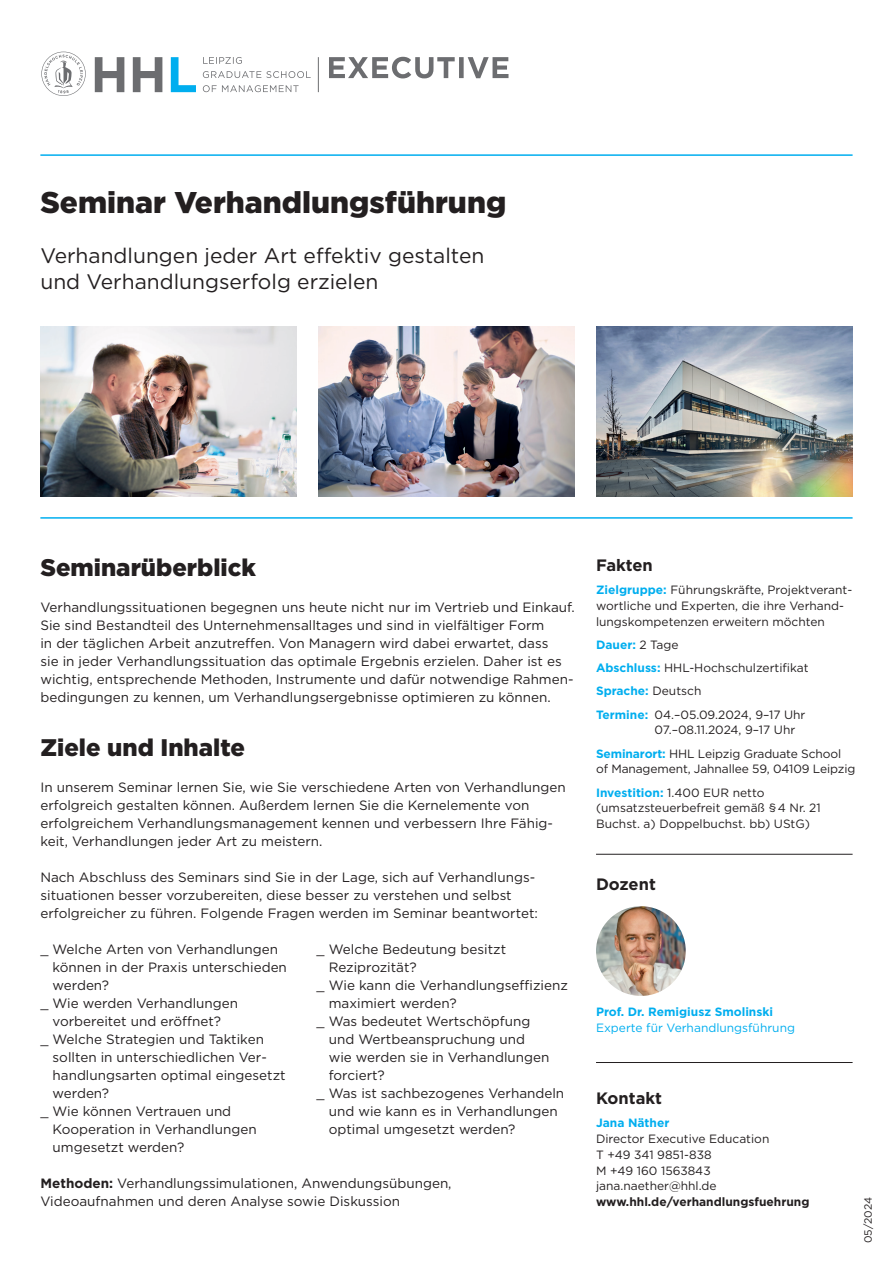
<style>
.page{position:relative;width:893px;height:1263px;background:#fff}
.page>*{position:absolute;margin:0;border:0;box-sizing:border-box;transform-origin:0 0}
.t1{font:900 30px "Gotham";color:#231f20}
.t2{font:900 24px "Gotham";color:#231f20}
.t3{font:21px/25.2px "Gotham";color:#231f20}
.t4{font:700 16.5px "Gotham";color:#231f20}
.t5{font:13.5px/18px "Gotham";color:#231f20}
.t6{font:12px/15.8px "Gotham";color:#231f20}
.t7{font:700 12px "Gotham";color:#00aeef}
.t8{font:700 12px "Gotham";color:#231f20}
.t9{font:12px "Gotham";color:#00aeef}
.t10{font:10.5px "Gotham";letter-spacing:-.005em;color:#231f20}
.s1{font-weight:700}
.s2{font-weight:700;color:#00aeef}
</style>
<div class="page">
<hr style="left:40px;top:154px;width:813px;height:2px;background:#00aeef">
<hr style="left:40px;top:517px;width:813px;height:2px;background:#00aeef">
<hr style="left:318px;top:57px;width:1px;height:35px;background:#6c6d70">
<svg style="left:171px;top:57px;width:25px;height:35px"></svg>
<svg style="left:95px;top:57px;width:67px;height:35px"></svg>
<svg style="left:41px;top:52px;width:45px;height:44px"></svg>
<svg style="left:203px;top:85px;width:96px;height:7px"></svg>
<svg style="left:203px;top:71px;width:108px;height:7px"></svg>
<svg style="left:203px;top:57px;width:39px;height:7px"></svg>
<svg style="left:329px;top:57px;width:179px;height:21px"></svg>
<img style="left:318px;top:327px;width:257px;height:170px">
<img style="left:40px;top:327px;width:257px;height:170px">
<img style="left:596px;top:327px;width:257px;height:170px">
<img style="left:596px;top:906px;width:90px;height:90px;border-radius:45px">
<hr style="left:596px;top:854px;width:257px;height:1px;background:#231f20">
<hr style="left:596px;top:1062px;width:257px;height:1px;background:#231f20">
<h1 class="t1" style="left:40px;top:185px;width:467px">Seminar Verhandlungsführung</h1>
<h3 class="t3" style="left:40px;top:243px;width:445px">Verhandlungen jeder Art effektiv gestalten und Verhandlungserfolg erzielen</h3>
<h2 class="t2" style="left:40px;top:554px;width:217px">Seminarüberblick</h2>
<p class="t5" style="left:40px;top:598px;width:536px">Verhandlungssituationen begegnen uns heute nicht nur im Vertrieb und Einkauf.<br>Sie sind Bestandteil des Unternehmensalltages und sind in vielfältiger Form<br>in der täglichen Arbeit anzutreffen. Von Managern wird dabei erwartet, dass<br>sie in jeder Verhandlungssituation das optimale Ergebnis erzielen. Daher ist es wichtig, entsprechende Methoden, Instrumente und dafür notwendige Rahmen&shy;bedingungen zu kennen, um Verhandlungsergebnisse optimieren zu können.</p>
<h2 class="t2" style="left:40px;top:734px;width:206px">Ziele und Inhalte</h2>
<p class="t5" style="left:40px;top:778px;width:527px">In unserem Seminar lernen Sie, wie Sie verschiedene Arten von Verhandlungen erfolgreich gestalten können. Außerdem lernen Sie die Kernelemente von erfolgreichem Verhandlungsmanagement kennen und verbessern Ihre Fähig&shy;keit, Verhandlungen jeder Art zu meistern.</p>
<p class="t5" style="left:40px;top:868px;width:499px">Nach Abschluss des Seminars sind Sie in der Lage, sich auf Verhandlungs&shy;situationen besser vorzubereiten, diese besser zu verstehen und selbst erfolgreicher zu führen. Folgende Fragen werden im Seminar beantwortet:</p>
<p class="t5" style="left:40px;top:940px;width:239px">_ Welche Arten von Verhandlungen</p>
<p class="t5" style="left:53px;top:958px;width:236px">können in der Praxis unterschieden</p>
<p class="t5" style="left:53px;top:976px;width:58px">werden?</p>
<p class="t5" style="left:40px;top:994px;width:199px">_ Wie werden Verhandlungen</p>
<p class="t5" style="left:53px;top:1012px;width:170px">vorbereitet und eröffnet?</p>
<p class="t5" style="left:40px;top:1030px;width:225px">_ Welche Strategien und Taktiken</p>
<p class="t5" style="left:53px;top:1048px;width:216px">sollten in unterschiedlichen Ver-</p>
<p class="t5" style="left:53px;top:1066px;width:235px">handlungsarten optimal eingesetzt</p>
<p class="t5" style="left:53px;top:1084px;width:58px">werden?</p>
<p class="t5" style="left:40px;top:1102px;width:192px">_ Wie können Vertrauen und</p>
<p class="t5" style="left:53px;top:1120px;width:206px">Kooperation in Verhandlungen</p>
<p class="t5" style="left:53px;top:1138px;width:133px">umgesetzt werden?</p>
<p class="t5" style="left:317px;top:940px;width:191px">_ Welche Bedeutung besitzt</p>
<p class="t5" style="left:329px;top:958px;width:90px">Reziprozität?</p>
<p class="t5" style="left:317px;top:976px;width:253px">_ Wie kann die Verhandlungseffizienz</p>
<p class="t5" style="left:329px;top:994px;width:129px">maximiert werden?</p>
<p class="t5" style="left:317px;top:1012px;width:215px">_ Was bedeutet Wertschöpfung</p>
<p class="t5" style="left:329px;top:1030px;width:198px">und Wertbeanspruchung und</p>
<p class="t5" style="left:329px;top:1048px;width:222px">wie werden sie in Verhandlungen</p>
<p class="t5" style="left:329px;top:1066px;width:58px">forciert?</p>
<p class="t5" style="left:317px;top:1084px;width:249px">_ Was ist sachbezogenes Verhandeln</p>
<p class="t5" style="left:329px;top:1102px;width:231px">und wie kann es in Verhandlungen</p>
<p class="t5" style="left:329px;top:1120px;width:188px">optimal umgesetzt werden?</p>
<p class="t5" style="left:40px;top:1174px;width:413px"><span class="s1">Methoden:</span> Verhandlungssimulationen, Anwendungsübungen,<br>Videoaufnahmen und deren Analyse sowie Diskussion</p>
<p class="t4" style="left:596px;top:554px;width:58px">Fakten</p>
<p class="t6" style="left:596px;top:582px;width:258px"><span class="s2">Zielgruppe:</span> Führungskräfte, Projektverant&shy;wortliche und Experten, die ihre Verhand&shy;lungskompetenzen erweitern möchten</p>
<p class="t6" style="left:596px;top:633px;width:214px;line-height:23.2px"><span class="s2">Dauer:</span> 2 Tage<br><span class="s2">Abschluss:</span> HHL-Hochschulzertifikat<br><span class="s2">Sprache:</span> Deutsch<br><span class="s2">Termine:</span> 04.–05.09.2024, 9–17 Uhr</p>
<p class="t6" style="left:596px;top:718px;width:247px;line-height:23.2px;text-indent:58px">07.–08.11.2024, 9–17 Uhr<br><span class="s2">Seminarort:</span> HHL Leipzig Graduate School</p>
<p class="t6" style="left:596px;top:757px;width:261px;line-height:23.2px">of Management, Jahnallee 59, 04109 Leipzig<br><span class="s2">Investition:</span> 1.400 EUR netto</p>
<p class="t6" style="left:596px;top:800px;width:226px">(umsatzsteuerbefreit gemäß § 4 Nr. 21<br>Buchst. a) Doppelbuchst. bb) UStG)</p>
<p class="t4" style="left:596px;top:873px;width:61px">Dozent</p>
<p class="t7" style="left:596px;top:1004px;width:179px">Prof. Dr. Remigiusz Smolinski</p>
<p class="t9" style="left:596px;top:1020px;width:200px">Experte für Verhandlungsführung</p>
<p class="t4" style="left:596px;top:1087px;width:67px">Kontakt</p>
<p class="t7" style="left:596px;top:1115px;width:75px">Jana Näther</p>
<p class="t6" style="left:596px;top:1131px;width:175px">Director Executive Education<br>T +49 341 9851-838<br>M +49 160 1563843 jana.naether@hhl.de</p>
<p class="t8" style="left:596px;top:1194px;width:215px">www.hhl.de/verhandlungsfuehrung</p>
<p class="t10" style="left:861px;top:1243px;width:47px;rotate:-90deg">05/2024</p>
</div>
